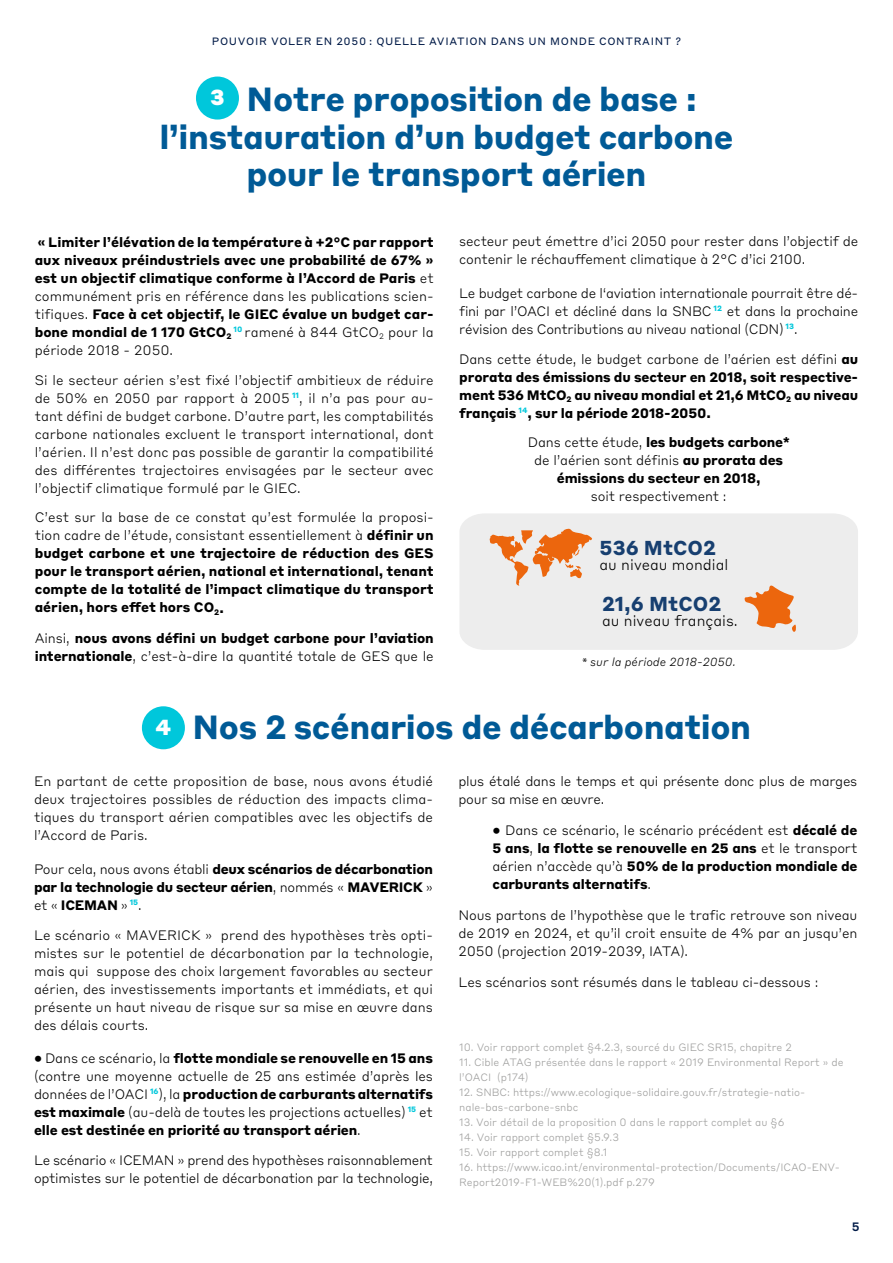
<style>
.page{position:relative;width:893px;height:1263px;background:#fff}
.page>*{position:absolute;margin:0;border:0;box-sizing:border-box;transform-origin:0 0}
.t1{font:700 33px/37.5px "Styrene B";letter-spacing:-.015em;color:#005a96;text-align:center}
.t2{font:700 19.8px "Styrene B";color:#173f70}
.t3{font:300 14.85px "Styrene B";color:#000}
.t4{font:300 13.5px/18px "Styrene B";letter-spacing:-.01em;color:#000;text-align:justify}
.t5{font:700 13.5px/18px "Styrene B";letter-spacing:-.01em;color:#000;text-align:justify}
.t6{font:500 12px "Styrene B";color:#001a47}
.t7{font:italic 300 11.55px "Styrene B";color:#000}
.t8{font:300 10.5px/15px "Styrene B";color:#9d9d9c}
.t9{font:10.5px "Styrene B";letter-spacing:.06em;color:#001a47}
.s1{font-weight:300}
.s2{font-family:"Myriad Pro";font-weight:400;font-style:normal}
.s3{font-weight:900;font-size:21.45px;color:#fff}
.s4{font-weight:700}
</style>
<div class="page">
<div style="left:460px;top:513px;width:398px;height:137px;background:#ededed"></div>
<svg style="left:489px;top:528px;width:103px;height:58px;background:#ecbd9f"></svg>
<svg style="left:745px;top:585px;width:51px;height:47px;background:#eca678"></svg>
<div style="left:196px;top:77px;width:43px;height:43px;background:#00c7db;border-radius:50%"></div>
<div style="left:142px;top:706px;width:43px;height:43px;background:#00c7db;border-radius:50%"></div>
<p class="t9" style="left:212px;top:32px;width:471px">POUVOIR VOLER EN 2050 : QUELLE AVIATION DANS UN MONDE CONTRAINT ?</p>
<h1 class="t1" style="left:160px;top:78px;width:575px"><sup>3</sup> Notre proposition de base : l’instauration d’un budget carbone pour le transport aérien</h1>
<p class="t5" style="left:35px;top:231px;width:400px">« Limiter l’élévation de la température à +2°C par rapport aux niveaux préindustriels avec une probabilité de 67% » est un objectif climatique conforme à l’Accord de Paris <span class="s1">et communément pris en référence dans les publications scien&shy;tifiques.</span> Face à cet objectif, le GIEC évalue un budget car&shy;bone mondial de 1 170 GtCO<sub>2</sub> <sup>10</sup> <span class="s1">ramené à 844 GtCO</span><sub>2</sub> <span class="s1">pour la période 2018 - 2050.</span></p>
<p class="t4" style="left:35px;top:370px;width:400px">Si le secteur aérien s’est fixé l’objectif ambitieux de réduire de 50% en 2050 par rapport à 2005 <sup>11</sup>, il n’a pas pour au&shy;tant défini de budget carbone. D’autre part, les comptabilités carbone nationales excluent le transport international, dont l’aérien. Il n’est donc pas possible de garantir la compatibilité des différentes trajectoires envisagées par le secteur avec l’objectif climatique formulé par le GIEC.</p>
<p class="t5" style="left:35px;top:507px;width:400px"><span class="s1">C’est sur la base de ce constat qu’est formulée la proposi&shy;tion cadre de l’étude, consistant essentiellement à</span> définir un budget carbone et une trajectoire de réduction des GES pour le transport aérien, national et international, tenant compte de la totalité de l’impact climatique du transport aérien, hors effet hors CO<sub>2</sub>.</p>
<p class="t5" style="left:35px;top:628px;width:400px"><span class="s1">Ainsi,</span> nous avons défini un budget carbone pour l’aviation internationale<span class="s1">, c’est-à-dire la quantité totale de GES que le</span></p>
<p class="t4" style="left:459px;top:231px;width:400px">secteur peut émettre d’ici 2050 pour rester dans l’objectif de contenir le réchauffement climatique à 2°C d’ici 2100.</p>
<p class="t4" style="left:459px;top:283px;width:400px">Le budget carbone de l‘aviation internationale pourrait être dé&shy;fini par l’OACI et décliné dans la SNBC <sup>12</sup> et dans la prochaine révision des Contributions au niveau national (CDN) <sup>13</sup>.</p>
<p class="t5" style="left:459px;top:348px;width:400px"><span class="s1">Dans cette étude, le budget carbone de l’aérien est défini</span> au prorata des émissions du secteur en 2018, soit respective&shy;ment 536 MtCO<sub>2</sub> au niveau mondial et 21,6 MtCO<sub>2</sub> au niveau français <sup>14</sup>, sur la période 2018-2050.</p>
<p class="t5" style="left:528px;top:432px;width:263px;text-align:center"><span class="s1">Dans cette étude,</span> les budgets carbone* <span class="s1">de l’aérien sont définis</span> au prorata des émissions du secteur en 2018,</p>
<p class="t4" style="left:591px;top:487px;width:137px">soit respectivement :</p>
<h2 class="t2" style="left:599px;top:531px;width:118px">536 MtCO2</h2>
<p class="t3" style="left:599px;top:553px;width:130px">au niveau mondial</p>
<p class="t3" style="left:704px;top:553px;width:5px">.</p>
<h2 class="t2" style="left:602px;top:587px;width:120px">21,6 MtCO2</h2>
<p class="t3" style="left:602px;top:608px;width:137px">au niveau français.</p>
<p class="t7" style="left:583px;top:652px;width:155px"><span class="s2">*</span> sur la période 2018-2050.</p>
<h1 class="t1" style="left:156px;top:705px;width:597px"><span class="s3">4</span> Nos 2 scénarios de décarbonation</h1>
<p class="t4" style="left:34px;top:771px;width:400px">En partant de cette proposition de base, nous avons étudié deux trajectoires possibles de réduction des impacts clima&shy;tiques du transport aérien compatibles avec les objectifs de l’Accord de Paris.</p>
<p class="t5" style="left:34px;top:858px;width:400px"><span class="s1">Pour cela, nous avons établi</span> deux scénarios de décarbonation par la technologie du secteur aérien<span class="s1">, nommés «</span> MAVERICK <span class="s1">» et «</span> ICEMAN <span class="s1">»</span> <sup>15</sup><span class="s1">.</span></p>
<p class="t4" style="left:34px;top:925px;width:400px">Le scénario « MAVERICK » prend des hypothèses très opti&shy;mistes sur le potentiel de décarbonation par la technologie, mais qui suppose des choix largement favorables au secteur aérien, des investissements importants et immédiats, et qui présente un haut niveau de risque sur sa mise en œuvre dans des délais courts.</p>
<p class="t4" style="left:34px;top:1048px;width:400px"><span class="s4">•</span> Dans ce scénario, la <span class="s4">flotte mondiale se renouvelle en 15 ans </span>(contre une moyenne actuelle de 25 ans estimée d’après les données de l’OACI <sup>16</sup>), la <span class="s4">production de carburants alternatifs est maximale</span> (au-delà de toutes les projections actuelles) <sup>15</sup> et <span class="s4">elle est destinée en priorité au transport aérien</span>.</p>
<p class="t4" style="left:34px;top:1150px;width:400px">Le scénario « ICEMAN » prend des hypothèses raisonnablement optimistes sur le potentiel de décarbonation par la technologie,</p>
<p class="t4" style="left:458px;top:771px;width:400px">plus étalé dans le temps et qui présente donc plus de marges pour sa mise en œuvre.</p>
<p class="t5" style="left:492px;top:820px;width:366px">• <span class="s1">Dans ce scénario, le scénario précédent est</span> décalé de 5 ans<span class="s1">,</span> la flotte se renouvelle en 25 ans <span class="s1">et le transport aérien n’accède qu’à</span> 50% de la production mondiale de carburants alternatifs<span class="s1">.</span></p>
<p class="t4" style="left:458px;top:905px;width:400px">Nous partons de l’hypothèse que le trafic retrouve son niveau de 2019 en 2024, et qu’il croit ensuite de 4% par an jusqu’en 2050 (projection 2019-2039, IATA).</p>
<p class="t4" style="left:458px;top:972px;width:361px">Les scénarios sont résumés dans le tableau ci-dessous :</p>
<p class="t8" style="left:459px;top:1038px;width:334px">10. Voir rapport complet §4.2.3, sourcé du GIEC SR15, chapitre 2</p>
<p class="t8" style="left:459px;top:1053px;width:386px">11. Cible ATAG présentée dans le rapport « 2019 Environmental Report » de l’OACI (p174)</p>
<p class="t8" style="left:459px;top:1083px;width:348px">12. SNBC: https://www.ecologique-solidaire.gouv.fr/strategie-natio&shy;nale-bas-carbone-snbc</p>
<p class="t8" style="left:459px;top:1113px;width:327px">13. Voir détail de la proposition 0 dans le rapport complet au §6</p>
<p class="t8" style="left:459px;top:1128px;width:161px">14. Voir rapport complet §5.9.3</p>
<p class="t8" style="left:459px;top:1143px;width:150px">15. Voir rapport complet §8.1</p>
<p class="t8" style="left:459px;top:1158px;width:382px">16. https://www.icao.int/environmental-protection/Documents/ICAO-ENV-<br>Report2019-F1-WEB%20(1).pdf p.279</p>
<p class="t6" style="left:852px;top:1216px;width:9px">5</p>
</div>
